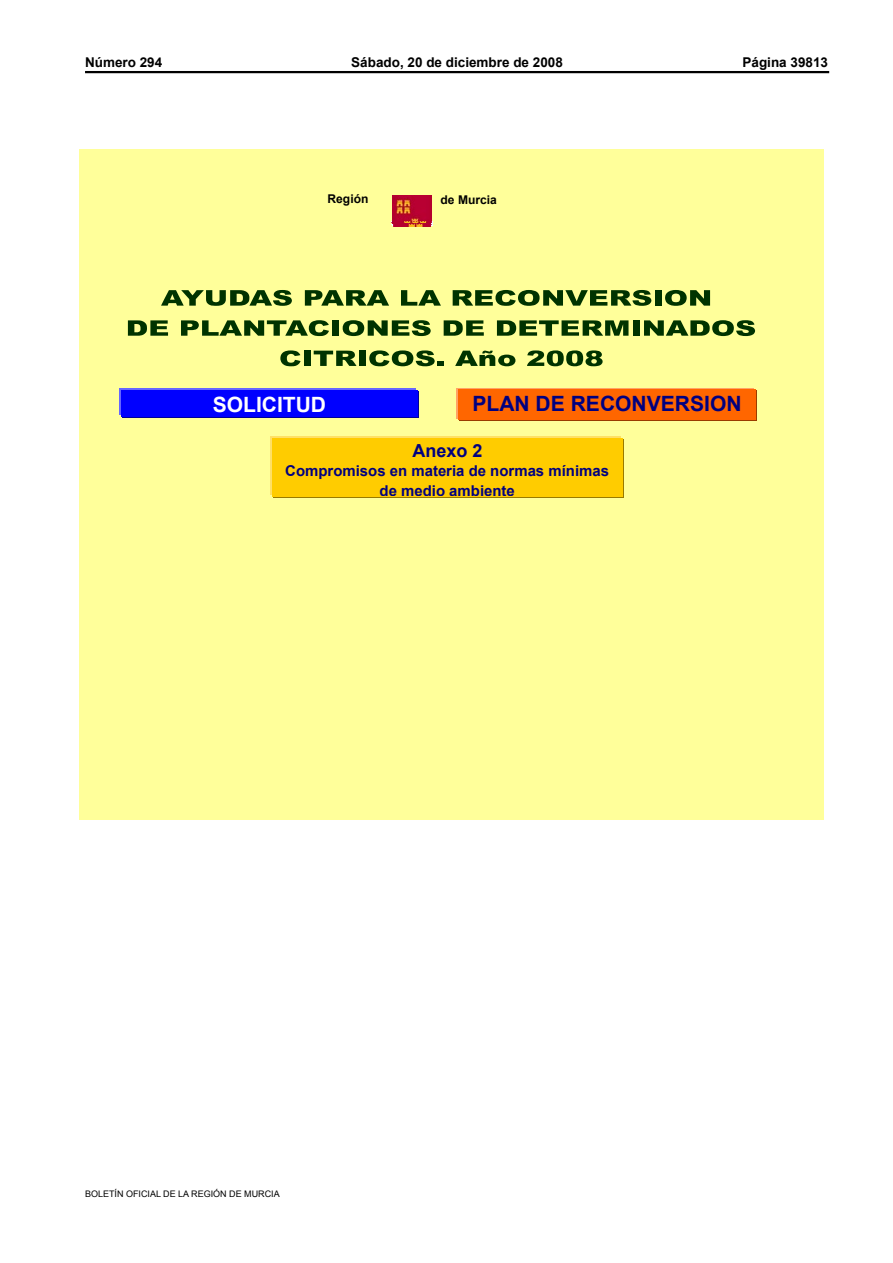
<style>
.page{position:relative;width:893px;height:1263px;background:#fff}
.page>*{position:absolute;margin:0;border:0;box-sizing:border-box;transform-origin:0 0}
.t1{font:700 21px "Arial";color:#000080}
.t2{font:700 21px "Arial";color:#fff}
.t3{font:700 18px "Arial";color:#000080}
.t4{font:700 15px/19.2px "Arial";color:#000080;text-align:center}
.t5{font:700 13.5px "Arial";color:#000}
.t6{font:700 12px "Arial";color:#000}
.t7{font:9px "Arial";color:#000}
</style>
<div class="page">
<hr style="left:85px;top:71px;width:744px;height:2px;background:#000">
<div style="left:80px;top:149px;width:744px;height:670px;background:#ffff9a"></div>
<div style="left:119px;top:389px;width:297px;height:26px;background:#66f"></div>
<div style="left:122px;top:392px;width:297px;height:26px;background:#00f"></div>
<div style="left:121px;top:390px;width:297px;height:26px;background:#00f"></div>
<div style="left:457px;top:388px;width:297px;height:30px;background:#ffa366"></div>
<div style="left:459px;top:391px;width:297px;height:30px;background:#993d00"></div>
<div style="left:458px;top:389px;width:297px;height:31px;background:#f60"></div>
<div style="left:271px;top:436px;width:350px;height:59px;background:#ffe066"></div>
<div style="left:274px;top:439px;width:350px;height:59px;background:#fc0"></div>
<div style="left:272px;top:438px;width:350px;height:59px;background:#fc0"></div>
<svg style="left:161px;top:290px;width:131px;height:16px"></svg>
<svg style="left:305px;top:290px;width:84px;height:16px"></svg>
<svg style="left:401px;top:290px;width:40px;height:16px"></svg>
<svg style="left:453px;top:290px;width:198px;height:16px"></svg>
<div style="left:655px;top:290px;width:6px;height:16px;background:#030"></div>
<svg style="left:665px;top:290px;width:45px;height:16px"></svg>
<svg style="left:128px;top:320px;width:40px;height:16px"></svg>
<svg style="left:181px;top:320px;width:148px;height:16px"></svg>
<div style="left:332px;top:320px;width:7px;height:16px;background:#030"></div>
<svg style="left:343px;top:320px;width:88px;height:16px"></svg>
<svg style="left:444px;top:320px;width:40px;height:16px"></svg>
<svg style="left:497px;top:320px;width:131px;height:16px"></svg>
<div style="left:633px;top:320px;width:6px;height:16px;background:#030"></div>
<svg style="left:644px;top:320px;width:111px;height:16px"></svg>
<svg style="left:280px;top:350px;width:21px;height:16px"></svg>
<div style="left:304px;top:351px;width:6px;height:15px;background:#030"></div>
<svg style="left:314px;top:351px;width:42px;height:15px"></svg>
<div style="left:359px;top:351px;width:6px;height:15px;background:#030"></div>
<svg style="left:369px;top:350px;width:75px;height:16px"></svg>
<svg style="left:455px;top:351px;width:60px;height:15px"></svg>
<svg style="left:527px;top:350px;width:76px;height:16px"></svg>
<img style="left:392px;top:195px;width:40px;height:1px">
<img style="left:392px;top:196px;width:40px;height:31px">
<p class="t5" style="left:85px;top:53px;width:79px">Número 294</p>
<p class="t5" style="left:351px;top:54px;width:213px">Sábado, 20 de diciembre de 2008</p>
<p class="t5" style="left:742px;top:53px;width:87px">Página 39813</p>
<p class="t6" style="left:328px;top:191px;width:42px">Región</p>
<p class="t6" style="left:441px;top:192px;width:58px">de Murcia</p>
<h1 class="t2" style="left:213px;top:391px;width:115px">SOLICITUD</h1>
<h1 class="t1" style="left:472px;top:390px;width:271px">PLAN DE RECONVERSION</h1>
<p class="t3" style="left:412px;top:438px;width:72px">Anexo 2</p>
<p class="t4" style="left:285px;top:462px;width:325px">Compromisos en materia de normas mínimas de medio ambiente</p>
<p class="t7" style="left:85px;top:1188px;width:196px">BOLETÍN OFICIAL DE LA REGIÓN DE MURCIA</p>
</div>
